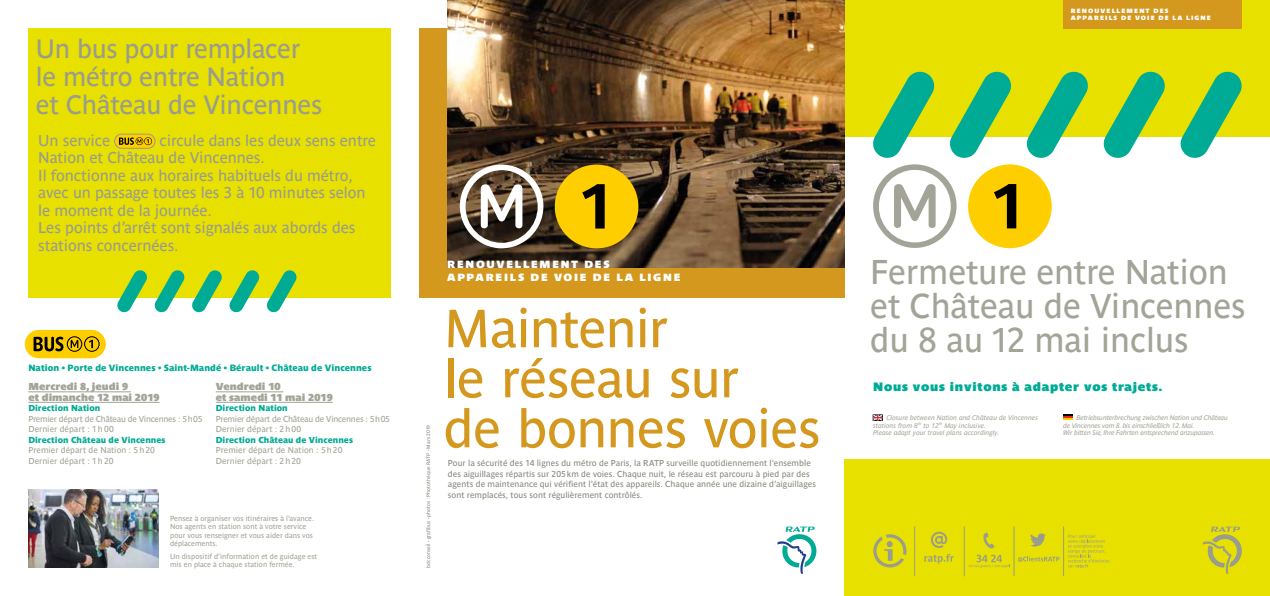
<style>
.page{position:relative;width:1270px;height:596px;background:#fff}
.page>*{position:absolute;margin:0;border:0;box-sizing:border-box;transform-origin:0 0}
.t1{font:53px/50px "Parisine";letter-spacing:-.02em;color:#d3981d}
.t2{font:34px/34px "Parisine Ptf";letter-spacing:-.005em;color:#a3a497}
.t3{font:26.2px/28px "Parisine Ptf";letter-spacing:-.01em;color:#999c8e}
.t4{font:15.5px/17.5px "Parisine Ptf";letter-spacing:-.005em;color:#999c8e}
.t5{font:700 12px "Parisine Sombre";letter-spacing:.065em;color:#00ab95}
.t6{font:700 10.3px/13.4px "Parisine Sombre";letter-spacing:.17em;color:#fff}
.t7{font:700 10px/10.5px "Parisine Sombre";letter-spacing:.005em;color:#a3a497}
.t8{font:9px "Parisine Sombre";letter-spacing:.005em;color:#00ab95}
.t9{font:8.5px/10.5px "Parisine";letter-spacing:.005em;color:#888b7f}
.t10{font:8.5px/10.5px "Parisine";letter-spacing:-.025em;color:#a3a497}
.t11{font:8.5px/10.5px "Parisine";color:#a3a497}
.t12{font:8.5px "Parisine Sombre";letter-spacing:.01em;color:#00ab95}
.t13{font:7.3px/8.5px "Parisine Ptf";color:#a3a497}
.t14{font:italic 6.7px/7.5px "Parisine Ptf";letter-spacing:-.02em;color:#a3a497}
.t15{font:italic 6.7px/7.5px "Parisine Ptf";color:#a3a497}
.t16{font:700 6.1px/7.9px "Parisine Sombre";letter-spacing:.185em;color:#fff}
.t17{font:5px "Parisine";letter-spacing:.02em;color:#888b7f}
</style>
<div class="page">
<div style="left:28px;top:28px;width:363px;height:270px;background:#e8e100"></div>
<img style="left:28px;top:489px;width:131px;height:78px">
<div style="left:845px;top:0;width:425px;height:136px;background:#e8e100"></div>
<div style="left:845px;top:459px;width:425px;height:136px;background:#e8e100"></div>
<svg style="left:1025px;top:71px;width:65px;height:87px"></svg>
<svg style="left:1102px;top:71px;width:65px;height:87px"></svg>
<svg style="left:1179px;top:71px;width:65px;height:87px"></svg>
<svg style="left:1030px;top:533px;width:16px;height:13px"></svg>
<svg style="left:931px;top:531px;width:16px;height:16px"></svg>
<svg style="left:924px;top:554px;width:30px;height:9px"></svg>
<svg style="left:1018px;top:556px;width:41px;height:5px"></svg>
<svg style="left:983px;top:532px;width:12px;height:16px"></svg>
<svg style="left:969px;top:554px;width:41px;height:13px"></svg>
<svg style="left:873px;top:534px;width:33px;height:33px"></svg>
<hr style="left:914px;top:526px;width:1px;height:50px;background:#999c8e">
<hr style="left:964px;top:526px;width:1px;height:50px;background:#999c8e">
<hr style="left:1014px;top:526px;width:1px;height:50px;background:#999c8e">
<hr style="left:1063px;top:526px;width:1px;height:50px;background:#999c8e">
<svg style="left:1068px;top:534px;width:41px;height:34px"></svg>
<svg style="left:1203px;top:526px;width:39px;height:47px"></svg>
<div style="left:968px;top:164px;width:84px;height:84px;background:#ffce00;border-radius:50%"></div>
<svg style="left:871px;top:71px;width:145px;height:177px"></svg>
<svg style="left:117px;top:270px;width:30px;height:43px"></svg>
<svg style="left:154px;top:270px;width:31px;height:43px"></svg>
<svg style="left:192px;top:270px;width:68px;height:43px"></svg>
<svg style="left:266px;top:270px;width:31px;height:43px"></svg>
<div style="left:114px;top:134px;width:41px;height:14px;background:#ffce00;border:1px solid #999c8e;border-radius:7px"></div>
<svg style="left:119px;top:137px;width:33px;height:8px"></svg>
<svg style="left:873px;top:414px;width:9px;height:6px"></svg>
<svg style="left:1063px;top:414px;width:9px;height:5px"></svg>
<div style="left:25px;top:330px;width:81px;height:28px;background:#ffce00;border-radius:14px"></div>
<svg style="left:34px;top:336px;width:66px;height:15px"></svg>
<hr style="left:28px;top:391px;width:103px;height:1px;background:#a3a497">
<hr style="left:28px;top:401px;width:132px;height:1px;background:#a3a497">
<hr style="left:216px;top:391px;width:67px;height:1px;background:#a3a497">
<hr style="left:216px;top:401px;width:117px;height:1px;background:#a3a497">
<div style="left:420px;top:28px;width:425px;height:270px;background:#d3981d"></div>
<img style="left:448px;top:0;width:397px;height:267px">
<div style="left:1063px;top:0;width:179px;height:28px;background:#d3981d"></div>
<svg style="left:777px;top:526px;width:39px;height:47px"></svg>
<svg style="left:460px;top:164px;width:83px;height:84px;background:#887c70"></svg>
<div style="left:555px;top:164px;width:83px;height:84px;background:#ffce00;border-radius:50%"></div>
<svg style="left:582px;top:184px;width:23px;height:44px"></svg>
<h3 class="t3" style="left:36px;top:32px;width:288px">Un bus pour remplacer le métro entre Nation<br>et Château de Vincennes</h3>
<p class="t4" style="left:38px;top:130px;width:339px;text-indent:121px">circule dans les deux sens entre Nation et Château de Vincennes.<br>Il fonctionne aux horaires habituels du métro, avec un passage toutes les 3 à 10 minutes selon le moment de la journée.<br>Les points d’arrêt sont signalés aux abords des stations concernées.</p>
<h3 class="t4" style="left:38px;top:130px;width:73px">Un service</h3>
<p class="t8" style="left:28px;top:362px;width:345px">Nation • Porte de Vincennes • Saint-Mandé • Bérault • Château de Vincennes</p>
<p class="t7" style="left:28px;top:381px;width:133px">Mercredi 8, jeudi 9<br>et dimanche 12 mai 2019</p>
<p class="t12" style="left:28px;top:403px;width:74px">Direction Nation</p>
<p class="t10" style="left:28px;top:413px;width:176px">Premier départ de Château de Vincennes : 5h05<br>Dernier départ : 1h00</p>
<p class="t12" style="left:28px;top:434px;width:139px">Direction Château de Vincennes</p>
<p class="t11" style="left:28px;top:445px;width:128px">Premier départ de Nation : 5h20<br>Dernier départ : 1h20</p>
<p class="t7" style="left:216px;top:381px;width:119px">Vendredi 10<br>et samedi 11 mai 2019</p>
<p class="t12" style="left:216px;top:403px;width:74px">Direction Nation</p>
<p class="t10" style="left:216px;top:413px;width:176px">Premier départ de Château de Vincennes : 5h05<br>Dernier départ : 2h00</p>
<p class="t12" style="left:216px;top:434px;width:139px">Direction Château de Vincennes</p>
<p class="t11" style="left:216px;top:445px;width:128px">Premier départ de Nation : 5h20<br>Dernier départ : 2h20</p>
<p class="t13" style="left:170px;top:513px;width:146px">Pensez à organiser vos itinéraires à l’avance.<br>Nos agents en station sont à votre service pour vous renseigner et vous aider dans vos déplacements.</p>
<p class="t13" style="left:170px;top:551px;width:149px">Un dispositif d’information et de guidage est mis en place à chaque station fermée.</p>
<p class="t17" style="left:425px;top:567px;width:144px;rotate:-90deg">bdcconseil - grafibus - photos : Photothèque RATP - Mars 2019</p>
<p class="t6" style="left:447px;top:257px;width:235px">RENOUVELLEMENT DES<br>APPAREILS DE VOIE DE LA LIGNE</p>
<h1 class="t1" style="left:444px;top:303px;width:379px">Maintenir<br>le réseau sur<br>de bonnes voies</h1>
<p class="t9" style="left:448px;top:458px;width:370px">Pour la sécurité des 14 lignes du métro de Paris, la RATP surveille quotidiennement l’ensemble des aiguillages répartis sur 205km de voies. Chaque nuit, le réseau est parcouru à pied par des agents de maintenance qui vérifient l’état des appareils. Chaque année une dizaine d’aiguillages sont remplacés, tous sont régulièrement contrôlés.</p>
<p class="t16" style="left:1071px;top:6px;width:141px">RENOUVELLEMENT DES<br>APPAREILS DE VOIE DE LA LIGNE</p>
<h2 class="t2" style="left:870px;top:252px;width:377px">Fermeture entre Nation et Château de Vincennes du 8 au 12 mai inclus</h2>
<h3 class="t5" style="left:873px;top:380px;width:290px">Nous vous invitons à adapter vos trajets.</h3>
<p class="t15" style="left:873px;top:413px;width:166px;text-indent:13px">Closure between Nation and Château de Vincennes stations from 8<sup>th</sup> to 12<sup>th</sup> May inclusive.<br>Please adapt your travel plans accordingly.</p>
<p class="t14" style="left:1063px;top:413px;width:166px;text-indent:13px">Betriebsunterbrechung zwischen Nation und Château de Vincennes vom 8. bis einschließlich 12. Mai.<br>Wir bitten Sie, Ihre Fahrten entsprechend anzupassen.</p>
</div>
